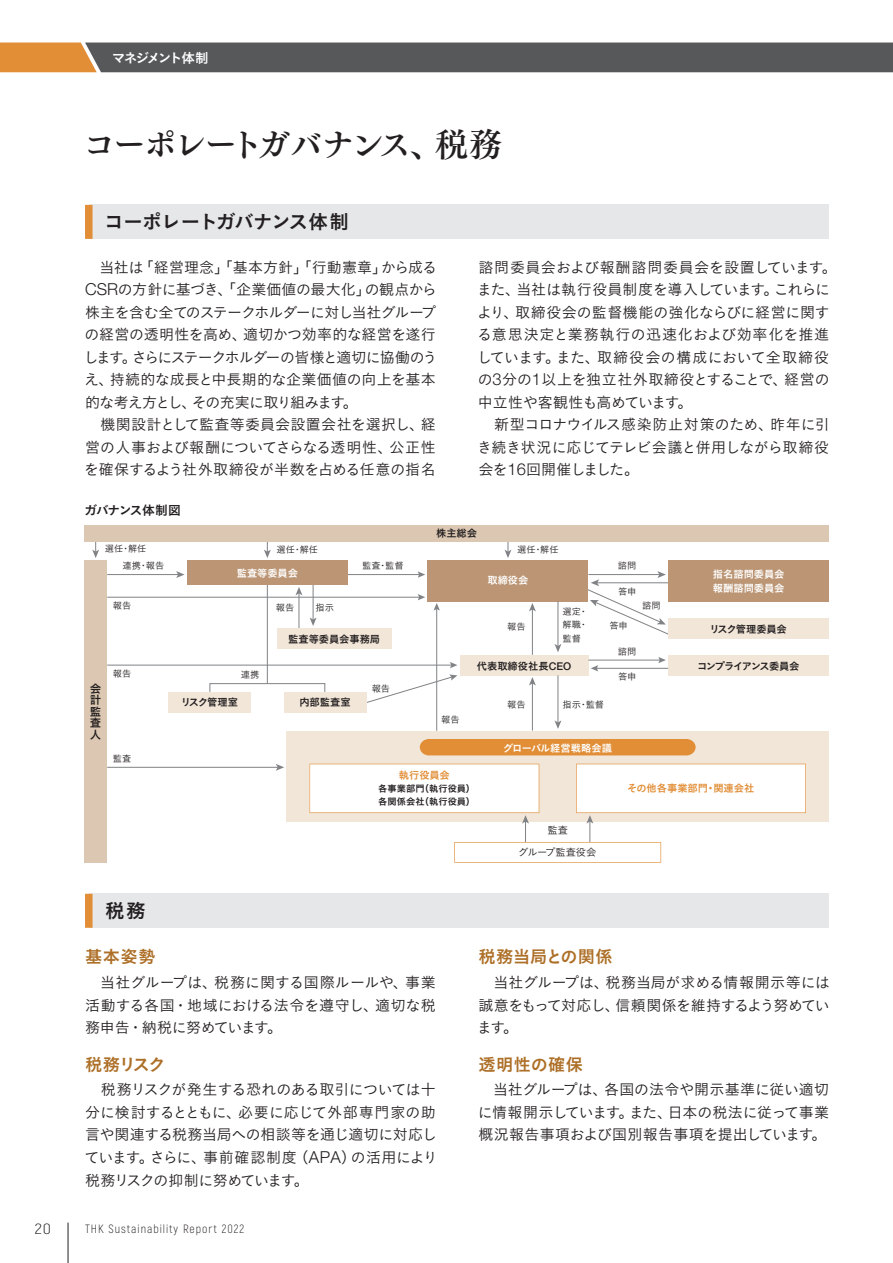
<style>
.page{position:relative;width:893px;height:1263px;background:#fff}
.page>*{position:absolute;margin:0;border:0;box-sizing:border-box;transform-origin:0 0}
.t1{font:33px "Tsuku Min Pro B";letter-spacing:-.09em;color:#231f20}
.t2{font:19.5px "Koburina Go Std W6";letter-spacing:-.05em;color:#231f20}
.t3{font:17.25px "Koburina Go Std W6";color:#ad6f27}
.t4{font:15px/22.5px "Koburina Go Std W3";letter-spacing:-.025em;color:#231f20;text-align:justify}
.t5{font:15px/22.5px "Koburina Go Std W3";letter-spacing:-.005em;color:#231f20}
.t6{font:300 14.85px "Akrobat";color:#231f20;scale:1.22 1}
.t7{font:13.5px "Koburina Go Std W6";letter-spacing:-.13em;color:#fff}
.t8{font:12.75px "Koburina Go Std W6";letter-spacing:-.1em;color:#231f20}
.t9{font:300 12px "Akrobat";letter-spacing:.08em;color:#231f20}
.t10{font:11.55px/11.6px "Koburina Go Std W6";color:#231f20;text-align:justify}
.t11{font:10.35px "Koburina Go Std W6";letter-spacing:-.01em;color:#231f20}
.t12{font:10.35px/14.4px "Koburina Go Std W6";color:#fff}
.t13{font:10.35px "Koburina Go Std W6";color:#e18e37}
.t14{font:10.35px "Koburina Go Std W6";letter-spacing:-.115em;color:#231f20}
.t15{font:10.35px "Koburina Go Std W3";letter-spacing:-.005em;color:#231f20}
.t16{font:9.3px/13.4px "Koburina Go Std W3";color:#231f20;text-align:justify}
.t17{font:9.3px/13.4px "Koburina Go Std W6";color:#231f20}
.s1{font-family:"Helvetica Neue LT Std";font-weight:300;font-size:16.5px}
.s2{font-family:"Helvetica Neue";font-weight:500;font-size:10.65px}
</style>
<div class="page">
<svg style="left:0;top:43px;width:893px;height:29px;background:#655e57"></svg>
<div style="left:286px;top:731px;width:543px;height:90px;background:#f2e6d8"></div>
<div style="left:427px;top:560px;width:161px;height:41px;background:#bb9574"></div>
<div style="left:668px;top:560px;width:161px;height:41px;background:#bb9574"></div>
<svg style="left:92px;top:542px;width:7px;height:16px"></svg>
<hr style="left:299px;top:593px;width:1px;height:35px;background:#808285">
<svg style="left:295px;top:587px;width:7px;height:8px"></svg>
<svg style="left:264px;top:542px;width:7px;height:16px"></svg>
<svg style="left:504px;top:542px;width:7px;height:16px"></svg>
<hr style="left:313px;top:585px;width:1px;height:35px;background:#808285">
<svg style="left:310px;top:617px;width:7px;height:9px"></svg>
<hr style="left:267px;top:585px;width:1px;height:99px;background:#808285">
<div style="left:84px;top:525px;width:745px;height:17px;background:#dcc8b2"></div>
<hr style="left:107px;top:597px;width:313px;height:1px;background:#808285">
<svg style="left:418px;top:594px;width:7px;height:6px"></svg>
<hr style="left:107px;top:665px;width:345px;height:1px;background:#808285">
<svg style="left:450px;top:662px;width:7px;height:6px"></svg>
<div style="left:84px;top:560px;width:23px;height:303px;background:#dcc8b2"></div>
<div style="left:668px;top:618px;width:161px;height:20px;background:#f2e6d8"></div>
<div style="left:668px;top:655px;width:161px;height:20px;background:#f2e6d8"></div>
<div style="left:460px;top:655px;width:128px;height:20px;background:#f2e6d8"></div>
<div style="left:420px;top:739px;width:276px;height:16px;background:#e18e37"></div>
<hr style="left:532px;top:609px;width:1px;height:46px;background:#808285">
<svg style="left:529px;top:603px;width:7px;height:8px"></svg>
<hr style="left:436px;top:608px;width:1px;height:123px;background:#808285">
<svg style="left:434px;top:603px;width:6px;height:7px"></svg>
<svg style="left:366px;top:674px;width:91px;height:30px"></svg>
<hr style="left:532px;top:683px;width:1px;height:47px;background:#808285">
<svg style="left:529px;top:677px;width:7px;height:8px"></svg>
<hr style="left:557px;top:601px;width:1px;height:45px;background:#808285">
<svg style="left:554px;top:644px;width:7px;height:8px"></svg>
<hr style="left:557px;top:675px;width:1px;height:48px;background:#808285">
<svg style="left:554px;top:720px;width:7px;height:9px"></svg>
<svg style="left:309px;top:764px;width:497px;height:99px"></svg>
<hr style="left:107px;top:574px;width:72px;height:1px;background:#808285">
<svg style="left:176px;top:571px;width:9px;height:7px"></svg>
<hr style="left:107px;top:767px;width:171px;height:1px;background:#808285">
<svg style="left:276px;top:764px;width:8px;height:7px"></svg>
<hr style="left:348px;top:574px;width:72px;height:1px;background:#808285">
<svg style="left:418px;top:571px;width:7px;height:7px"></svg>
<svg style="left:586px;top:571px;width:85px;height:64px"></svg>
<hr style="left:588px;top:660px;width:73px;height:1px;background:#808285">
<svg style="left:658px;top:657px;width:8px;height:6px"></svg>
<hr style="left:596px;top:668px;width:72px;height:1px;background:#808285">
<svg style="left:591px;top:665px;width:7px;height:6px"></svg>
<div style="left:187px;top:560px;width:161px;height:25px;background:#bb9574"></div>
<div style="left:168px;top:692px;width:83px;height:20px;background:#f2e6d8"></div>
<div style="left:284px;top:692px;width:82px;height:20px;background:#f2e6d8"></div>
<div style="left:209px;top:683px;width:116px;height:9px;border:1px solid #808285"></div>
<div style="left:277px;top:628px;width:114px;height:21px;background:#f2e6d8"></div>
<div style="left:89px;top:205px;width:740px;height:34px;background:#e6e7e9"></div>
<div style="left:85px;top:205px;width:8px;height:34px;background:#e18e37"></div>
<div style="left:89px;top:894px;width:740px;height:34px;background:#e6e7e9"></div>
<div style="left:85px;top:894px;width:8px;height:34px;background:#e18e37"></div>
<hr style="left:68px;top:1222px;width:1px;height:41px;background:#231f20">
<p class="t7" style="left:112px;top:47px;width:98px">マネジメント体制</p>
<h1 class="t1" style="left:83px;top:118px;width:421px">コーポレートガバナンス、税務</h1>
<h2 class="t2" style="left:104px;top:207px;width:246px">コーポレートガバナンス体制</h2>
<p class="t4" style="left:83px;top:255px;width:356px;text-align:left">　当社は「経営理念」「基本方針」「行動憲章」から成る<br><span class="s1">CSR</span>の方針に基づき、「企業価値の最大化」の観点から株主を含む全てのステークホルダーに対し当社グループの経営の透明性を高め、適切かつ効率的な経営を遂行します。さらにステークホルダーの皆様と適切に協働のうえ、持続的な成長と中長期的な企業価値の向上を基本的な考え方とし、その充実に取り組みます。<br>　機関設計として監査等委員会設置会社を選択し、経営の人事および報酬についてさらなる透明性、公正性を確保するよう社外取締役が半数を占める任意の指名</p>
<p class="t5" style="left:477px;top:255px;width:361px">諮問委員会および報酬諮問委員会を設置しています。また、当社は執行役員制度を導入しています。これらにより、取締役会の監督機能の強化ならびに経営に関する意思決定と業務執行の迅速化および効率化を推進しています。また、取締役会の構成において全取締役の<span class="s1">3</span>分の<span class="s1">1</span>以上を独立社外取締役とすることで、経営の中立性や客観性も高めています。<br>　新型コロナウイルス感染防止対策のため、昨年に引き続き状況に応じてテレビ会議と併用しながら取締役会を<span class="s1">16</span>回開催しました。</p>
<p class="t8" style="left:85px;top:500px;width:98px">ガバナンス体制図</p>
<p class="t11" style="left:436px;top:525px;width:43px">株主総会</p>
<p class="t16" style="left:105px;top:542px;width:43px">選任・解任</p>
<p class="t16" style="left:277px;top:543px;width:43px">選任・解任</p>
<p class="t16" style="left:517px;top:543px;width:43px">選任・解任</p>
<p class="t16" style="left:362px;top:559px;width:43px">監査・監督</p>
<p class="t16" style="left:618px;top:559px;width:20px">諮問</p>
<p class="t16" style="left:618px;top:584px;width:20px">答申</p>
<p class="t16" style="left:113px;top:599px;width:20px">報告</p>
<p class="t16" style="left:276px;top:601px;width:20px">報告</p>
<p class="t16" style="left:315px;top:601px;width:20px">指示</p>
<p class="t16" style="left:507px;top:620px;width:20px">報告</p>
<p class="t16" style="left:123px;top:559px;width:43px">連携・報告</p>
<p class="t12" style="left:237px;top:566px;width:63px">監査等委員会</p>
<p class="t12" style="left:487px;top:573px;width:43px">取締役会</p>
<p class="t16" style="left:642px;top:599px;width:20px">諮問</p>
<p class="t16" style="left:563px;top:605px;width:27px">選定・解職・監督</p>
<p class="t16" style="left:610px;top:619px;width:20px">答申</p>
<p class="t11" style="left:288px;top:631px;width:93px">監査等委員会事務局</p>
<p class="t12" style="left:713px;top:567px;width:73px">指名諮問委員会報酬諮問委員会</p>
<p class="t11" style="left:709px;top:621px;width:79px">リスク管理委員会</p>
<p class="t10" style="left:90px;top:683px;width:13px">会計監査人</p>
<p class="t16" style="left:113px;top:667px;width:20px">報告</p>
<p class="t16" style="left:241px;top:668px;width:20px">連携</p>
<p class="t16" style="left:113px;top:752px;width:20px">監査</p>
<p class="t11" style="left:181px;top:694px;width:59px">リスク管理室</p>
<p class="t11" style="left:299px;top:694px;width:53px">内部監査室</p>
<h2 class="t2" style="left:105px;top:896px;width:42px">税務</h2>
<p class="t16" style="left:372px;top:681px;width:20px">報告</p>
<p class="t16" style="left:441px;top:713px;width:20px">報告</p>
<p class="t16" style="left:618px;top:645px;width:20px">諮問</p>
<p class="t16" style="left:618px;top:670px;width:20px">答申</p>
<p class="t11" style="left:477px;top:658px;width:96px">代表取締役社長<span class="s2">CEO</span></p>
<p class="t14" style="left:697px;top:658px;width:104px">コンプライアンス委員会</p>
<p class="t16" style="left:507px;top:698px;width:20px">報告</p>
<p class="t16" style="left:563px;top:698px;width:43px">指示・監督</p>
<p class="t12" style="left:503px;top:741px;width:110px">グローバル経営戦略会議</p>
<p class="t13" style="left:399px;top:767px;width:52px">執行役員会</p>
<p class="t17" style="left:378px;top:782px;width:98px">各事業部門（執行役員）各関係会社（執行役員）</p>
<p class="t13" style="left:627px;top:780px;width:129px">その他各事業部門・関連会社</p>
<p class="t15" style="left:547px;top:823px;width:22px">監査</p>
<p class="t15" style="left:518px;top:845px;width:80px">グループ監査役会</p>
<p class="t3" style="left:85px;top:944px;width:72px">基本姿勢</p>
<p class="t4" style="left:85px;top:971px;width:352px">　当社グループは、税務に関する国際ルールや、事業活動する各国・地域における法令を遵守し、適切な税務申告・納税に努めています。</p>
<p class="t3" style="left:85px;top:1051px;width:82px">税務リスク</p>
<p class="t4" style="left:84px;top:1078px;width:355px;text-align:left">　税務リスクが発生する恐れのある取引については十分に検討するとともに、必要に応じて外部専門家の助言や関連する税務当局への相談等を通じ適切に対応しています。さらに、事前確認制度（<span class="s1">APA</span>）の活用により税務リスクの抑制に努めています。</p>
<p class="t6" style="left:35px;top:1220px;width:15px">20</p>
<p class="t9" style="left:85px;top:1221px;width:161px">THK Sustainability Report 2022</p>
<p class="t3" style="left:478px;top:944px;width:136px">税務当局との関係</p>
<p class="t4" style="left:477px;top:971px;width:354px">　当社グループは、税務当局が求める情報開示等には誠意をもって対応し、信頼関係を維持するよう努めています。</p>
<p class="t3" style="left:478px;top:1051px;width:106px">透明性の確保</p>
<p class="t4" style="left:478px;top:1078px;width:353px">　当社グループは、各国の法令や開示基準に従い適切に情報開示しています。また、日本の税法に従って事業概況報告事項および国別報告事項を提出しています。</p>
</div>
